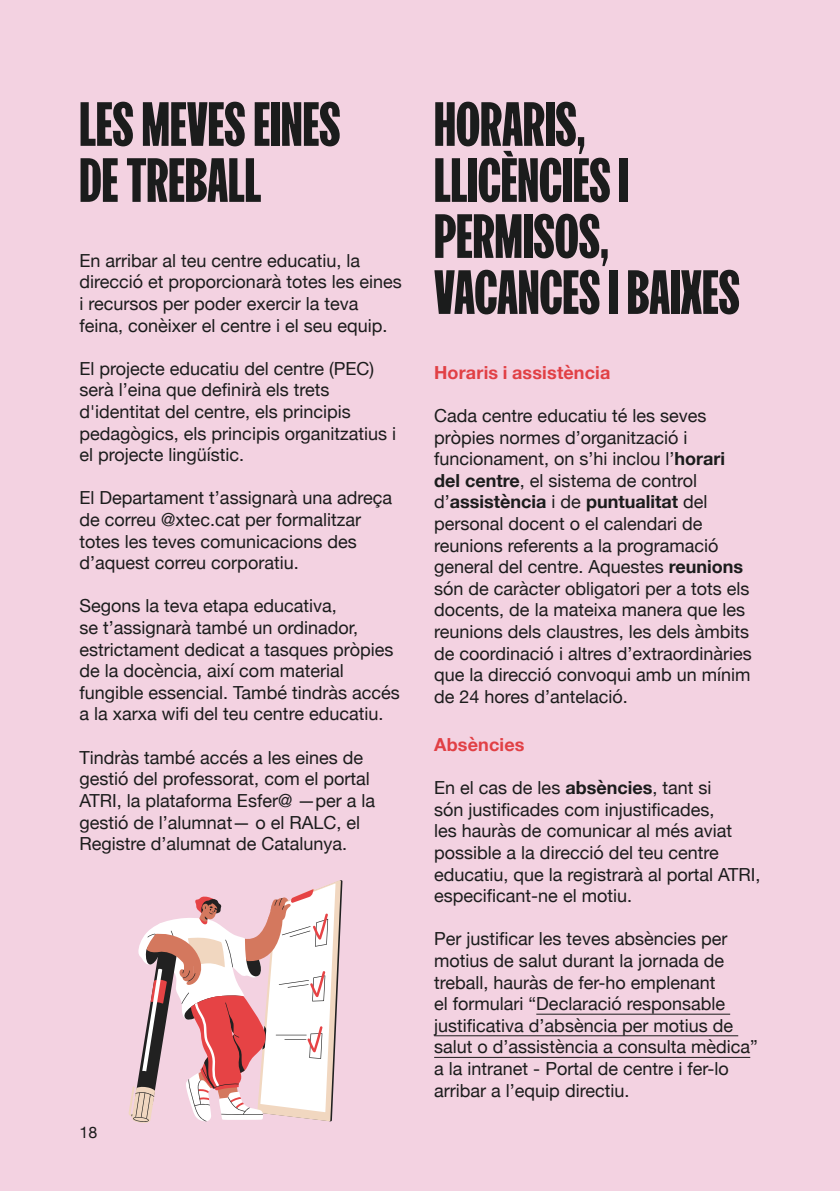
<style>
.page{position:relative;width:840px;height:1191px;background:#fff}
.page>*{position:absolute;margin:0;border:0;box-sizing:border-box;transform-origin:0 0}
.t1{font:60px/56px "FK Screamer Legacy Upright";color:#1b1c1c}
.Notes{font:18px/21.6px "Helvetica Neue";color:#1b1c1c}
.t2{font:700 18px "Helvetica Neue";letter-spacing:.01em;color:#e14045}
.t3{font:16px "Helvetica Neue";color:#1b1c1c}
.s1{font-weight:700}
</style>
<div class="page">
<div style="left:0;top:0;width:839px;height:1191px;background:#f3d2e1"></div>
<hr style="left:536px;top:1013px;width:193px;height:1px;background:#1b1c1c">
<hr style="left:434px;top:1035px;width:303px;height:1px;background:#1b1c1c">
<hr style="left:434px;top:1057px;width:315px;height:1px;background:#1b1c1c">
<svg style="left:128px;top:880px;width:214px;height:243px"></svg>
<h2 class="t1" style="left:79px;top:97px;width:262px">LES MEVES EINES<br>DE TREBALL</h2>
<p class="Notes" style="left:79px;top:250px;width:324px">En arribar al teu centre educatiu, la direcció et proporcionarà totes les eines i recursos per poder exercir la teva feina, conèixer el centre i el seu equip.</p>
<p class="Notes" style="left:79px;top:358px;width:318px">El projecte educatiu del centre (PEC) serà l’eina que definirà els trets d'identitat del centre, els principis pedagògics, els principis organitzatius i el projecte lingüístic.</p>
<p class="Notes" style="left:79px;top:488px;width:314px">El Departament t’assignarà una adreça de correu @xtec.cat per formalitzar totes les teves comunicacions des d’aquest correu corporatiu.</p>
<p class="Notes" style="left:79px;top:596px;width:322px">Segons la teva etapa educativa,<br>se t’assignarà també un ordinador, estrictament dedicat a tasques pròpies de la docència, així com material fungible essencial. També tindràs accés a la xarxa wifi del teu centre educatiu.</p>
<p class="Notes" style="left:79px;top:747px;width:297px">Tindràs també accés a les eines de gestió del professorat, com el portal ATRI, la plataforma Esfer@ —per a la gestió de l’alumnat— o el RALC, el Registre d’alumnat de Catalunya.</p>
<p class="t3" style="left:79px;top:1121px;width:19px">18</p>
<h2 class="t1" style="left:434px;top:97px;width:307px">HORARIS,<br>LLICÈNCIES I<br>PERMISOS,<br>VACANCES I BAIXES</h2>
<h3 class="t2" style="left:434px;top:358px;width:177px">Horaris i assistència</h3>
<p class="Notes" style="left:434px;top:406px;width:319px">Cada centre educatiu té les seves pròpies normes d’organització i funcionament, on s’hi inclou l’<span class="s1">horari del centre</span>, el sistema de control d’<span class="s1">assistència</span> i de <span class="s1">puntualitat</span> del personal docent o el calendari de reunions referents a la programació general del centre. Aquestes <span class="s1">reunions </span>són de caràcter obligatori per a tots els docents, de la mateixa manera que les reunions dels claustres, les dels àmbits de coordinació i altres d’extraordinàries que la direcció convoqui amb un mínim de 24 hores d’antelació.</p>
<h3 class="t2" style="left:434px;top:730px;width:92px">Absències</h3>
<p class="Notes" style="left:434px;top:778px;width:327px">En el cas de les <span class="s1">absències</span>, tant si<br>són justificades com injustificades,<br>les hauràs de comunicar al més aviat possible a la direcció del teu centre educatiu, que la registrarà al portal ATRI, especificant-ne el motiu.</p>
<p class="Notes" style="left:434px;top:929px;width:325px">Per justificar les teves absències per motius de salut durant la jornada de treball, hauràs de fer-ho emplenant<br>el formulari “Declaració responsable justificativa d’absència per motius de salut o d’assistència a consulta mèdica” a la intranet - Portal de centre i fer-lo arribar a l’equip directiu.</p>
</div>
